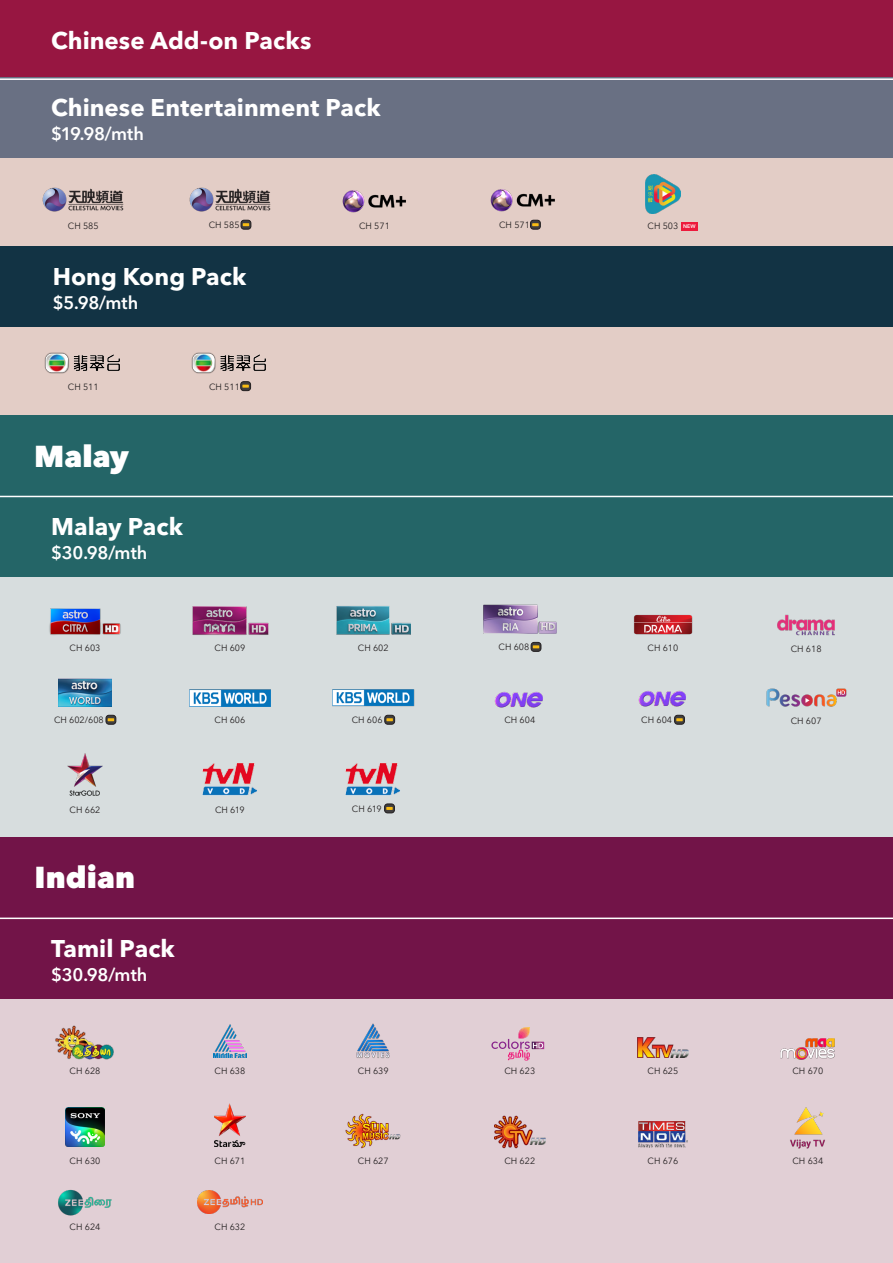
<style>
.page{position:relative;width:893px;height:1263px;background:#fff}
.page>*{position:absolute;margin:0;border:0;box-sizing:border-box;transform-origin:0 0}
.t1{font:800 30px "Avenir Next LT Pro";letter-spacing:.005em;color:#fff}
.t2{font:700 24px "Avenir Next LT Pro";color:#fff}
.t3{font:600 18px "Avenir Next LT Pro";letter-spacing:.005em;color:#fff}
.t4{font:9px "Avenir Next LT Pro";color:#231f20}
.t5{font:600 5.1px "Avenir Next LT Pro";color:#fff}
</style>
<div class="page">
<div style="left:0;top:0;width:893px;height:81px;background:#971641"></div>
<div style="left:0;top:569px;width:893px;height:286px;background:#d7ddde"></div>
<div style="left:0;top:974px;width:893px;height:289px;background:#e1cfd5"></div>
<div style="left:0;top:151px;width:893px;height:109px;background:#e3cdc6"></div>
<div style="left:0;top:316px;width:893px;height:109px;background:#e3cdc6"></div>
<div style="left:0;top:837px;width:893px;height:162px;background:#721448"></div>
<hr style="left:0;top:917px;width:893px;height:2px;background:#fff">
<div style="left:0;top:416px;width:893px;height:161px;background:#246567"></div>
<hr style="left:0;top:496px;width:893px;height:1px;background:#fff">
<div style="left:0;top:78px;width:893px;height:80px;background:#697083"></div>
<div style="left:0;top:246px;width:893px;height:81px;background:#123344"></div>
<hr style="left:0;top:78px;width:893px;height:2px;background:#fff">
<img style="left:58px;top:1189px;width:54px;height:27px">
<img style="left:197px;top:1190px;width:66px;height:24px">
<img style="left:494px;top:1115px;width:51px;height:34px">
<img style="left:790px;top:1107px;width:35px;height:42px">
<img style="left:345px;top:1113px;width:56px;height:36px">
<img style="left:639px;top:1121px;width:48px;height:27px">
<img style="left:214px;top:1104px;width:32px;height:43px">
<img style="left:65px;top:1107px;width:40px;height:40px">
<svg style="left:491px;top:1027px;width:53px;height:33px"></svg>
<img style="left:55px;top:1025px;width:59px;height:35px">
<img style="left:637px;top:1037px;width:52px;height:20px">
<img style="left:213px;top:1024px;width:34px;height:34px">
<img style="left:356px;top:1023px;width:34px;height:36px">
<img style="left:781px;top:1038px;width:54px;height:21px">
<img style="left:777px;top:615px;width:58px;height:21px">
<img style="left:49px;top:608px;width:72px;height:27px">
<img style="left:192px;top:606px;width:77px;height:29px">
<img style="left:336px;top:606px;width:75px;height:29px">
<img style="left:634px;top:614px;width:58px;height:21px">
<img style="left:483px;top:605px;width:74px;height:29px">
<svg style="left:531px;top:642px;width:10px;height:9px"></svg>
<div style="left:531px;top:642px;width:10px;height:9px;border:1px solid #231f20;border-radius:3px"></div>
<svg style="left:533px;top:645px;width:6px;height:3px"></svg>
<img style="left:67px;top:753px;width:36px;height:43px">
<img style="left:202px;top:763px;width:55px;height:33px">
<img style="left:345px;top:763px;width:55px;height:33px">
<div style="left:385px;top:804px;width:9px;height:9px;background:#403e3f;border-radius:3px"></div>
<div style="left:384px;top:804px;width:11px;height:9px;border:1px solid #231f20;border-radius:3px"></div>
<svg style="left:386px;top:807px;width:7px;height:3px"></svg>
<img style="left:766px;top:688px;width:81px;height:19px">
<img style="left:189px;top:689px;width:82px;height:18px">
<img style="left:494px;top:691px;width:49px;height:17px">
<img style="left:638px;top:690px;width:48px;height:17px">
<svg style="left:675px;top:715px;width:9px;height:9px"></svg>
<div style="left:674px;top:715px;width:11px;height:9px;border:1px solid #231f20;border-radius:3px"></div>
<svg style="left:676px;top:718px;width:7px;height:3px"></svg>
<img style="left:332px;top:689px;width:82px;height:17px">
<svg style="left:385px;top:715px;width:10px;height:9px"></svg>
<div style="left:385px;top:715px;width:10px;height:9px;border:1px solid #231f20;border-radius:3px"></div>
<svg style="left:386px;top:718px;width:7px;height:3px"></svg>
<img style="left:58px;top:679px;width:54px;height:27px">
<svg style="left:106px;top:715px;width:10px;height:9px"></svg>
<div style="left:106px;top:715px;width:10px;height:9px;border:1px solid #231f20;border-radius:3px"></div>
<svg style="left:108px;top:718px;width:6px;height:3px"></svg>
<img style="left:42px;top:187px;width:82px;height:25px">
<img style="left:342px;top:190px;width:64px;height:23px">
<img style="left:645px;top:175px;width:36px;height:38px">
<img style="left:189px;top:187px;width:82px;height:25px">
<svg style="left:241px;top:220px;width:10px;height:9px"></svg>
<div style="left:241px;top:220px;width:10px;height:9px;border:1px solid #231f20;border-radius:3px"></div>
<svg style="left:243px;top:223px;width:6px;height:3px"></svg>
<img style="left:490px;top:189px;width:65px;height:31px">
<svg style="left:530px;top:220px;width:10px;height:9px"></svg>
<div style="left:530px;top:220px;width:11px;height:9px;border:1px solid #231f20;border-radius:3px"></div>
<svg style="left:532px;top:223px;width:7px;height:3px"></svg>
<img style="left:44px;top:352px;width:75px;height:22px">
<img style="left:191px;top:352px;width:75px;height:22px">
<svg style="left:241px;top:382px;width:10px;height:9px"></svg>
<div style="left:240px;top:381px;width:11px;height:10px;border:1px solid #231f20;border-radius:3px"></div>
<svg style="left:242px;top:385px;width:7px;height:3px"></svg>
<div style="left:681px;top:222px;width:17px;height:8px;background:#ed1a3c"></div>
<p class="t2" style="left:51px;top:26px;width:262px">Chinese Add-on Packs</p>
<p class="t2" style="left:51px;top:93px;width:331px">Chinese Entertainment Pack</p>
<p class="t3" style="left:51px;top:123px;width:95px">$19.98/mth</p>
<p class="t4" style="left:68px;top:220px;width:32px">CH 585</p>
<p class="t4" style="left:209px;top:220px;width:32px">CH 585</p>
<p class="t4" style="left:359px;top:220px;width:32px">CH 571</p>
<p class="t4" style="left:499px;top:220px;width:32px">CH 571</p>
<p class="t4" style="left:647px;top:221px;width:32px">CH 503</p>
<p class="t5" style="left:683px;top:223px;width:14px">NEW</p>
<p class="t2" style="left:53px;top:262px;width:195px">Hong Kong Pack</p>
<p class="t3" style="left:53px;top:292px;width:87px">$5.98/mth</p>
<p class="t4" style="left:68px;top:381px;width:32px">CH 511</p>
<p class="t4" style="left:209px;top:381px;width:32px">CH 511</p>
<p class="t1" style="left:34px;top:438px;width:97px">Malay</p>
<p class="t2" style="left:51px;top:512px;width:133px">Malay Pack</p>
<p class="t3" style="left:51px;top:542px;width:98px">$30.98/mth</p>
<p class="t4" style="left:70px;top:642px;width:32px">CH 603</p>
<p class="t4" style="left:215px;top:642px;width:32px">CH 609</p>
<p class="t4" style="left:358px;top:642px;width:32px">CH 602</p>
<p class="t4" style="left:499px;top:642px;width:32px">CH 608</p>
<p class="t4" style="left:647px;top:642px;width:32px">CH 610</p>
<p class="t4" style="left:791px;top:643px;width:32px">CH 618</p>
<p class="t4" style="left:54px;top:715px;width:51px">CH 602/608</p>
<p class="t4" style="left:215px;top:715px;width:32px">CH 606</p>
<p class="t4" style="left:352px;top:715px;width:32px">CH 606</p>
<p class="t4" style="left:504px;top:715px;width:32px">CH 604</p>
<p class="t4" style="left:641px;top:715px;width:32px">CH 604</p>
<p class="t4" style="left:791px;top:716px;width:32px">CH 607</p>
<p class="t4" style="left:70px;top:804px;width:32px">CH 662</p>
<p class="t4" style="left:215px;top:804px;width:31px">CH 619</p>
<p class="t4" style="left:352px;top:803px;width:31px">CH 619</p>
<p class="t1" style="left:35px;top:858px;width:102px">Indian</p>
<p class="t2" style="left:51px;top:934px;width:125px">Tamil Pack</p>
<p class="t3" style="left:51px;top:964px;width:98px">$30.98/mth</p>
<p class="t4" style="left:70px;top:1065px;width:32px">CH 628</p>
<p class="t4" style="left:215px;top:1065px;width:32px">CH 638</p>
<p class="t4" style="left:358px;top:1065px;width:32px">CH 639</p>
<p class="t4" style="left:504px;top:1065px;width:32px">CH 623</p>
<p class="t4" style="left:647px;top:1065px;width:32px">CH 625</p>
<p class="t4" style="left:792px;top:1065px;width:32px">CH 670</p>
<p class="t4" style="left:70px;top:1155px;width:32px">CH 630</p>
<p class="t4" style="left:215px;top:1155px;width:32px">CH 671</p>
<p class="t4" style="left:358px;top:1155px;width:32px">CH 627</p>
<p class="t4" style="left:504px;top:1155px;width:32px">CH 622</p>
<p class="t4" style="left:647px;top:1155px;width:32px">CH 676</p>
<p class="t4" style="left:792px;top:1155px;width:32px">CH 634</p>
<p class="t4" style="left:70px;top:1221px;width:32px">CH 624</p>
<p class="t4" style="left:215px;top:1221px;width:32px">CH 632</p>
</div>
